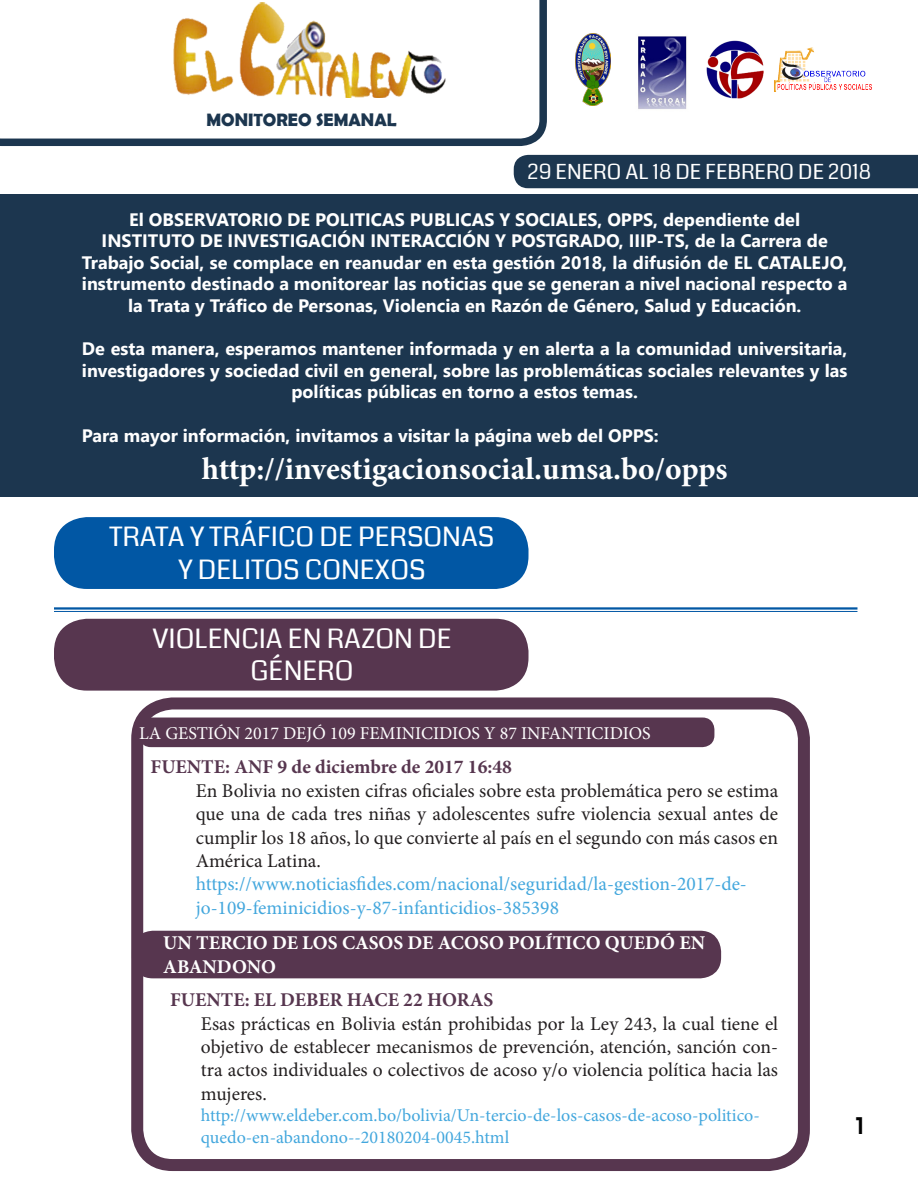
<style>
.page{position:relative;width:918px;height:1188px;background:#fff}
.page>*{position:absolute;margin:0;border:0;box-sizing:border-box;transform-origin:0 0}
.t1{font:700 31.5px "Minion Pro";color:#fff}
.t2{font:27px/32.4px "Coda";color:#fff;text-align:center}
.t3{font:24px "Audiowide";color:#000}
.t4{font:21px "Coda";color:#fff}
.t5{font:19.5px/23.4px "Minion Pro";color:#231f20;text-align:justify}
.t6{font:19.5px/23.4px "Minion Pro";color:#43a7dd}
.t7{font:700 19.5px "Minion Pro";color:#57364f}
.t8{font:700 19.5px "Minion Pro";color:#fff}
.t9{font:700 18px/21.6px "Nirmala UI";color:#fff;text-align:center}
.t10{font:18px/21.6px "Minion Pro";color:#43a7dd}
.t11{font:18px "Minion Pro";color:#fff}
.t12{font:700 18px "Berlin Sans FB Demi";color:#1c364f}
</style>
<div class="page">
<div style="left:0;top:194px;width:918px;height:302px;background:#1c364f"></div>
<svg style="left:0;top:0;width:547px;height:146px"></svg>
<div style="left:514px;top:155px;width:404px;height:33px;background:#1c364f"></div>
<div style="left:183px;top:105px;width:235px;height:30px;background:#fff;border-radius:12px"></div>
<div style="left:54px;top:517px;width:475px;height:72px;background:#0157a4;border-radius:33px"></div>
<div style="left:54px;top:619px;width:475px;height:72px;background:#57364f;border-radius:33px"></div>
<img style="left:774px;top:47px;width:98px;height:45px">
<img style="left:706px;top:41px;width:58px;height:58px">
<img style="left:575px;top:34px;width:36px;height:71px">
<img style="left:638px;top:36px;width:49px;height:73px">
<div style="left:131px;top:697px;width:679px;height:474px;border:12px solid #57364f;border-radius:35px"></div>
<div style="left:139px;top:718px;width:575px;height:29px;background:#57364f;border-radius:12px"></div>
<div style="left:132px;top:931px;width:589px;height:47px;background:#57364f;border-radius:21px"></div>
<hr style="left:54px;top:607px;width:803px;height:3px;background:#0157a4">
<hr style="left:54px;top:611px;width:803px;height:1px;background:#0157a4">
<img style="left:148px;top:3px;width:330px;height:95px">
<p class="t12" style="left:206px;top:110px;width:192px">MONITOREO SEMANAL</p>
<p class="t4" style="left:527px;top:157px;width:345px">29 ENERO AL 18 DE FEBRERO DE 2018</p>
<p class="t9" style="left:129px;top:207px;width:672px">El OBSERVATORIO DE POLITICAS PUBLICAS Y SOCIALES, OPPS, dependiente del</p>
<p class="t9" style="left:102px;top:229px;width:728px">INSTITUTO DE INVESTIGACIÓN INTERACCIÓN Y POSTGRADO, IIIP-TS, de la Carrera de</p>
<p class="t9" style="left:82px;top:250px;width:767px">Trabajo Social, se complace en reanudar en esta gestión 2018, la difusión de EL CATALEJO, instrumento destinado a monitorear las noticias que se generan a nivel nacional respecto a la Trata y Tráfico de Personas, Violencia en Razón de Género, Salud y Educación.</p>
<p class="t9" style="left:82px;top:337px;width:767px">De esta manera, esperamos mantener informada y en alerta a la comunidad universitaria, investigadores y sociedad civil en general, sobre las problemáticas sociales relevantes y las políticas públicas en torno a estos temas.</p>
<p class="t9" style="left:82px;top:423px;width:578px">Para mayor información, invitamos a visitar la página web del OPPS:</p>
<p class="t1" style="left:202px;top:447px;width:527px">http://investigacionsocial.umsa.bo/opps</p>
<p class="t2" style="left:110px;top:521px;width:386px">TRATA Y TRÁFICO DE PERSONAS<br>Y DELITOS CONEXOS</p>
<p class="t2" style="left:152px;top:622px;width:301px">VIOLENCIA EN RAZON DE</p>
<p class="t2" style="left:251px;top:655px;width:104px">GÉNERO</p>
<p class="t11" style="left:139px;top:721px;width:513px">LA GESTIÓN 2017 DEJÓ 109 FEMINICIDIOS Y 87 INFANTICIDIOS</p>
<p class="t7" style="left:151px;top:753px;width:363px">FUENTE: ANF 9 de diciembre de 2017 16:48</p>
<p class="t5" style="left:196px;top:779px;width:584px">En Bolivia no existen cifras oficiales sobre esta problemática pero se estima que una de cada tres niñas y adolescentes sufre violencia sexual antes de cumplir los 18 años, lo que convierte al país en el segundo con más casos en América Latina.</p>
<p class="t6" style="left:196px;top:873px;width:553px">https://www.noticiasfides.com/nacional/seguridad/la-gestion-2017-de&shy;jo-109-feminicidios-y-87-infanticidios-385398</p>
<p class="t8" style="left:163px;top:929px;width:543px">UN TERCIO DE LOS CASOS DE ACOSO POLÍTICO QUEDÓ EN</p>
<p class="t8" style="left:163px;top:953px;width:114px">ABANDONO</p>
<p class="t7" style="left:170px;top:986px;width:325px">FUENTE: EL DEBER HACE 22 HORAS</p>
<p class="t5" style="left:201px;top:1012px;width:579px">Esas prácticas en Bolivia están prohibidas por la Ley 243, la cual tiene el objetivo de establecer mecanismos de prevención, atención, sanción con&shy;tra actos individuales o colectivos de acoso y/o violencia política hacia las mujeres.</p>
<p class="t10" style="left:201px;top:1105px;width:560px">http://www.eldeber.com.bo/bolivia/Un-tercio-de-los-casos-de-acoso-politico&shy;quedo-en-abandono--20180204-0045.html</p>
<p class="t3" style="left:855px;top:1110px;width:10px">1</p>
</div>
